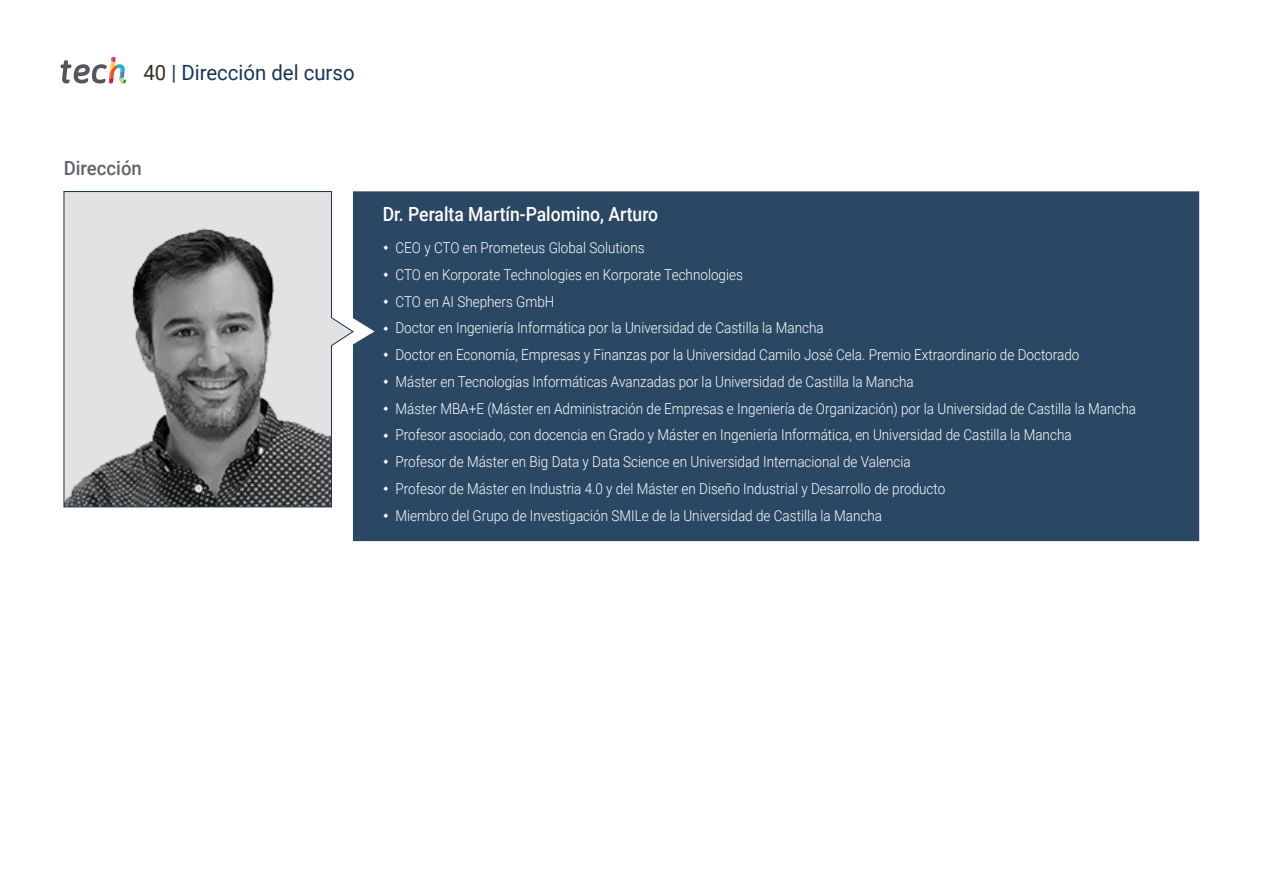
<style>
.page{position:relative;width:1263px;height:893px;background:#fff}
.page>*{position:absolute;margin:0;border:0;box-sizing:border-box;transform-origin:0 0}
.t1{font:21px "Roboto";color:#17355b}
.t2{font:500 19.5px "Roboto";color:#fff;scale:.9 1}
.t3{font:500 19.5px "Roboto";color:#61646a;scale:.95 1}
.t4{font:300 15px/26.7px "Roboto";color:#fff;scale:.9 1}
.s1{color:#312e20}
</style>
<div class="page">
<svg style="left:61px;top:57px;width:65px;height:27px"></svg>
<div style="left:353px;top:191px;width:846px;height:350px;background:#2a4763"></div>
<svg style="left:64px;top:191px;width:290px;height:316px;background:#a7a7a7"></svg>
<svg style="left:384px;top:245px;width:4px;height:5px"></svg>
<svg style="left:384px;top:272px;width:4px;height:5px"></svg>
<svg style="left:384px;top:299px;width:4px;height:5px"></svg>
<svg style="left:384px;top:326px;width:4px;height:5px"></svg>
<svg style="left:384px;top:352px;width:4px;height:5px"></svg>
<svg style="left:384px;top:379px;width:4px;height:5px"></svg>
<svg style="left:384px;top:406px;width:4px;height:5px"></svg>
<svg style="left:384px;top:433px;width:4px;height:5px"></svg>
<svg style="left:384px;top:459px;width:4px;height:5px"></svg>
<svg style="left:384px;top:486px;width:4px;height:5px"></svg>
<svg style="left:384px;top:513px;width:4px;height:5px"></svg>
<h1 class="t1" style="left:144px;top:57px;width:213px"><span class="s1">40</span> | Dirección del curso</h1>
<h2 class="t3" style="left:64px;top:155px;width:84px">Dirección</h2>
<h2 class="t2" style="left:383px;top:201px;width:308px">Dr. Peralta Martín-Palomino, Arturo</h2>
<p class="t4" style="left:395px;top:234px;width:824px">CEO y CTO en Prometeus Global Solutions<br>CTO en Korporate Technologies en Korporate Technologies<br>CTO en AI Shephers GmbH<br>Doctor en Ingeniería Informática por la Universidad de Castilla la Mancha<br>Doctor en Economía, Empresas y Finanzas por la Universidad Camilo José Cela. Premio Extraordinario de Doctorado<br>Máster en Tecnologías Informáticas Avanzadas por la Universidad de Castilla la Mancha<br>Máster MBA+E (Máster en Administración de Empresas e Ingeniería de Organización) por la Universidad de Castilla la Mancha Profesor asociado, con docencia en Grado y Máster en Ingeniería Informática, en Universidad de Castilla la Mancha<br>Profesor de Máster en Big Data y Data Science en Universidad Internacional de Valencia<br>Profesor de Máster en Industria 4.0 y del Máster en Diseño Industrial y Desarrollo de producto<br>Miembro del Grupo de Investigación SMILe de la Universidad de Castilla la Mancha</p>
</div>
